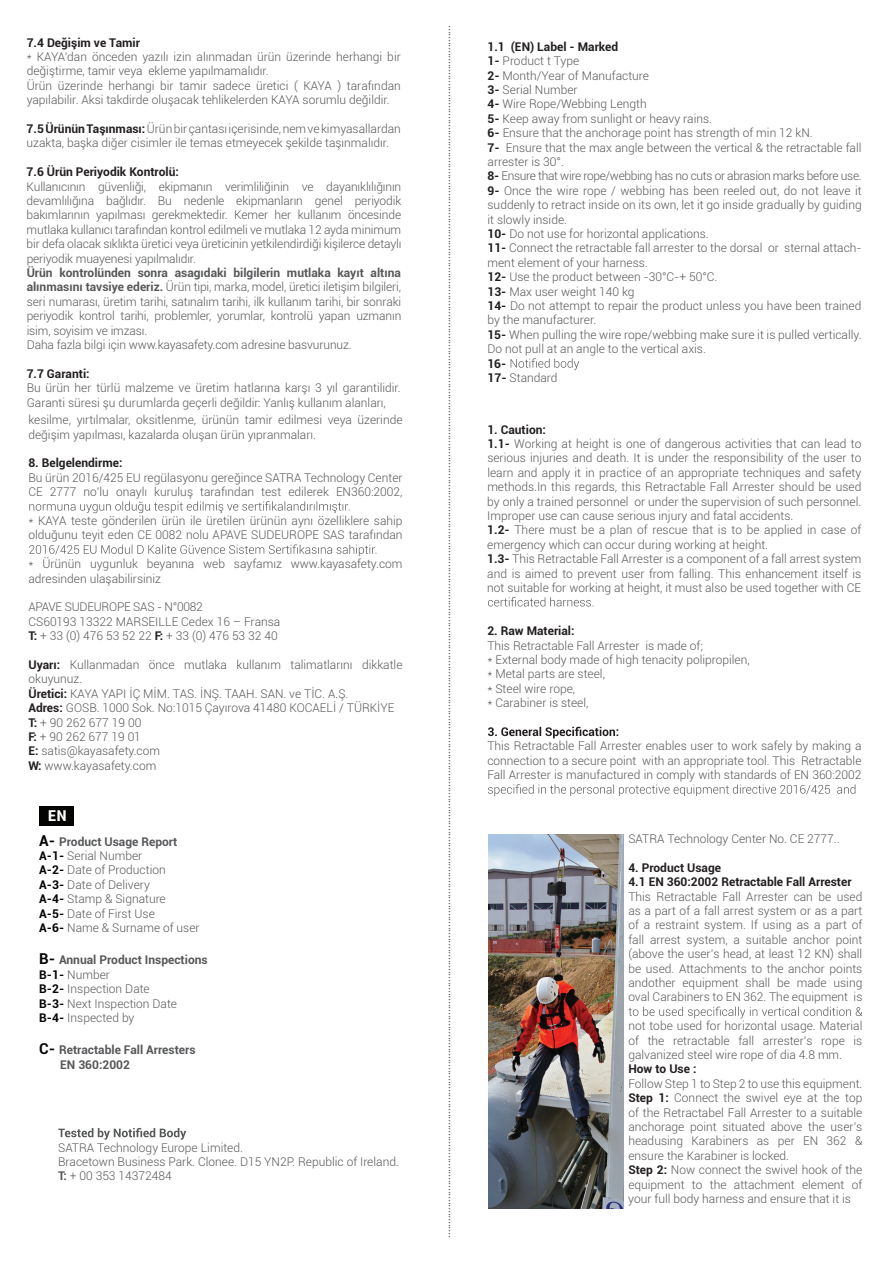
<style>
.page{position:relative;width:893px;height:1263px;background:#fff}
.page>*{position:absolute;margin:0;border:0;box-sizing:border-box;transform-origin:0 0}
.t1{font:700 15px "Ronnia";color:#fff}
.t2{font:300 12px/14.4px "Roboto";color:#57585a}
.t3{font:300 12px "Ronnia";color:#57585a}
.t4{font:700 12px/14.4px "Roboto";color:#231f20}
.t5{font:700 12px/14.4px "Roboto";color:#57585a}
.s1{font-weight:700;color:#231f20}
.s2{font-weight:700}
.s3{font-weight:700;font-size:15px;color:#040503}
.s4{font-weight:700;color:#040503}
.s5{font-size:15px;color:#040503}
</style>
<div class="page">
<svg style="left:29px;top:501px;width:320px;height:12px"></svg>
<svg style="left:29px;top:544px;width:347px;height:12px"></svg>
<div style="left:39px;top:806px;width:35px;height:19px;background:#040503"></div>
<svg style="left:58px;top:1128px;width:128px;height:12px"></svg>
<svg style="left:511px;top:358px;width:68px;height:12px"></svg>
<svg style="left:488px;top:597px;width:105px;height:9px"></svg>
<svg style="left:488px;top:727px;width:130px;height:11px"></svg>
<svg style="left:488px;top:784px;width:367px;height:12px"></svg>
<svg style="left:629px;top:1006px;width:233px;height:12px"></svg>
<img style="left:488px;top:834px;width:135px;height:374px">
<p class="t4" style="left:27px;top:35px;width:115px">7.4 Değişim ve Tamir</p>
<p class="t2" style="left:27px;top:49px;width:376px">* KAYA’dan önceden yazılı izin alınmadan ürün üzerinde herhangi bir değiştirme, tamir veya ekleme yapılmamalıdır.<br>Ürün üzerinde herhangi bir tamir sadece üretici ( KAYA ) tarafından yapılabilir. Aksi takdirde oluşacak tehlikelerden KAYA sorumlu değildir.</p>
<p class="t2" style="left:27px;top:121px;width:376px"><span class="s1">7.5ÜrününTaşınması:</span> Ürünbirçantası içerisinde,nemvekimyasallardan uzakta, başka diğer cisimler ile temas etmeyecek şekilde taşınmalıdır.</p>
<p class="t4" style="left:27px;top:164px;width:154px">7.6 Ürün Periyodik Kontrolü:</p>
<p class="t2" style="left:27px;top:179px;width:376px;text-align:justify">Kullanıcının güvenliği, ekipmanın verimliliğinin ve dayanıklılığının devamlılığına bağlıdır. Bu nedenle ekipmanların genel periyodik bakımlarının yapılması gerekmektedir. Kemer her kullanım öncesinde mutlaka kullanıcı tarafından kontrol edilmeli ve mutlaka 12 ayda minimum bir defa olacak sıklıkta üretici veya üreticinin yetkilendirdiği kişilerce detaylı periyodik muayenesi yapılmalıdır.</p>
<p class="t2" style="left:27px;top:265px;width:376px"><span class="s2">Ürün kontrolünden sonra asagıdaki bilgilerin mutlaka kayıt altına alınmasını tavsiye ederiz.</span> Ürün tipi, marka, model, üretici iletişim bilgileri, seri numarası, üretim tarihi, satınalım tarihi, ilk kullanım tarihi, bir sonraki periyodik kontrol tarihi, problemler, yorumlar, kontrolü yapan uzmanın isim, soyisim ve imzası.<br>Daha fazla bilgi için www.kayasafety.com adresine basvurunuz.</p>
<p class="t4" style="left:27px;top:366px;width:64px">7.7 Garanti:</p>
<p class="t2" style="left:27px;top:380px;width:376px">Bu ürün her türlü malzeme ve üretim hatlarına karşı 3 yıl garantilidir.<br>Garanti süresi şu durumlarda geçerli değildir: Yanlış kullanım alanları,</p>
<p class="t2" style="left:28px;top:412px;width:376px">kesilme, yırtılmalar, oksitlenme, ürünün tamir edilmesi veya üzerinde değişim yapılması, kazalarda oluşan ürün yıpranmaları.</p>
<p class="t4" style="left:28px;top:455px;width:96px">8. Belgelendirme:</p>
<p class="t2" style="left:28px;top:470px;width:376px">Bu ürün 2016/425 EU regülasyonu gereğince SATRA Technology Center<br>CE 2777 no’lu onaylı kuruluş tarafından test edilerek EN360:2002,</p>
<p class="t2" style="left:28px;top:513px;width:376px">* KAYA teste gönderilen ürün ile üretilen ürünün aynı özelliklere sahip olduğunu teyit eden CE 0082 nolu APAVE SUDEUROPE SAS tarafından</p>
<p class="t2" style="left:28px;top:556px;width:376px">* Ürünün uygunluk beyanına web sayfamız www.kayasafety.com adresinden ulaşabilirsiniz</p>
<p class="t2" style="left:28px;top:599px;width:253px">APAVE SUDEUROPE SAS - N°0082<br>CS60193 13322 MARSEILLE Cedex 16 – Fransa<br><span class="s1">T:</span> + 33 (0) 476 53 52 22 <span class="s1">F:</span> + 33 (0) 476 53 32 40</p>
<p class="t2" style="left:28px;top:657px;width:376px"><span class="s1">Uyarı:</span> Kullanmadan önce mutlaka kullanım talimatlarını dikkatle okuyunuz.<br><span class="s1">Üretici:</span> KAYA YAPI İÇ MİM. TAS. İNŞ. TAAH. SAN. ve TİC. A.Ş.<br><span class="s1">Adres:</span> GOSB. 1000 Sok. No:1015 Çayırova 41480 KOCAELİ / TÜRKİYE <span class="s1">T:</span> + 90 262 677 19 00<br><span class="s1">F:</span> + 90 262 677 19 01<br><span class="s1">E:</span> satis@kayasafety.com<br><span class="s1">W:</span> www.kayasafety.com</p>
<p class="t1" style="left:48px;top:806px;width:20px">EN</p>
<p class="t2" style="left:39px;top:834px;width:162px"><span class="s3">A-</span> <span class="s2">Product Usage Report<br></span><span class="s4">A-1-</span> Serial Number<br><span class="s4">A-2-</span> Date of Production<br><span class="s4">A-3-</span> Date of Delivery<br><span class="s4">A-4-</span> Stamp &amp; Signature<br><span class="s4">A-5-</span> Date of First Use<br><span class="s4">A-6-</span> Name &amp; Surname of user</p>
<p class="t2" style="left:39px;top:952px;width:170px"><span class="s3">B-</span> <span class="s2">Annual Product Inspections<br></span><span class="s4">B-1-</span> Number<br><span class="s4">B-2-</span> Inspection Date<br><span class="s4">B-3-</span> Next Inspection Date<br><span class="s4">B-4-</span> Inspected by</p>
<p class="t5" style="left:60px;top:1042px;width:137px;text-indent:-21px"><span class="s5">C-</span> Retractable Fall Arresters<br>EN 360:2002</p>
<p class="t2" style="left:58px;top:1140px;width:342px">SATRA Technology Europe Limited.<br>Bracetown Business Park. Clonee. D15 YN2P. Republic of Ireland.<br><span class="s2">T:</span> + 00 353 14372484</p>
<p class="t3" style="left:439px;top:1237px;width:1213px;rotate:-90deg">.........................................................................................................................................................................................................................................................................................................................................................................................................................................................</p>
<p class="t2" style="left:487px;top:39px;width:376px"><span class="s1">1.1 (EN) Label - Marked<br>1-</span> Product t Type<br><span class="s1">2-</span> Month/Year of Manufacture<br><span class="s1">3-</span> Serial Number<br><span class="s1">4-</span> Wire Rope/Webbing Length<br><span class="s1">5-</span> Keep away from sunlight or heavy rains.<br><span class="s1">6-</span> Ensure that the anchorage point has strength of min 12 kN.<br><span class="s1">7-</span> Ensure that the max angle between the vertical &amp; the retractable fall arrester is 30°.<br><span class="s1">8-</span> Ensure that wire rope/webbing has no cuts or abrasion marks before use.<br><span class="s1">9-</span> Once the wire rope / webbing has been reeled out, do not leave it suddenly to retract inside on its own, let it go inside gradually by guiding it slowly inside.<br><span class="s1">10-</span> Do not use for horizontal applications.<br><span class="s1">11-</span> Connect the retractable fall arrester to the dorsal or sternal attach&shy;ment element of your harness.<br><span class="s1">12-</span> Use the product between -30°C-+ 50°C.<br><span class="s1">13-</span> Max user weight 140 kg<br><span class="s1">14-</span> Do not attempt to repair the product unless you have been trained by the manufacturer.<br><span class="s1">15-</span> When pulling the wire rope/webbing make sure it is pulled vertically.<br>Do not pull at an angle to the vertical axis.</p>
<p class="t2" style="left:487px;top:356px;width:72px"><span class="s1">16-<br>17-</span> Standard</p>
<p class="t2" style="left:487px;top:422px;width:376px"><span class="s1">1. Caution:<br>1.1-</span> Working at height is one of dangerous activities that can lead to serious injuries and death. It is under the responsibility of the user to learn and apply it in practice of an appropriate techniques and safety methods.In this regards, this Retractable Fall Arrester should be used by only a trained personnel or under the supervision of such personnel.<br>Improper use can cause serious injury and fatal accidents.<br><span class="s1">1.2-</span> There must be a plan of rescue that is to be applied in case of emergency which can occur during working at height.<br><span class="s1">1.3-</span> This Retractable Fall Arrester is a component of a fall arrest system and is aimed to prevent user from falling. This enhancement itself is not suitable for working at height, it must also be used together with CE</p>
<p class="t4" style="left:487px;top:623px;width:89px">2. Raw Material:</p>
<p class="t2" style="left:487px;top:638px;width:264px">This Retractable Fall Arrester is made of;<br>* External body made of high tenacity polipropilen, * Metal parts are steel,<br>* Steel wire rope,<br>* Carabiner is steel,</p>
<p class="t2" style="left:487px;top:738px;width:376px;text-align:justify">This Retractable Fall Arrester enables user to work safely by making a connection to a secure point with an appropriate tool. This Retractable Fall Arrester is manufactured in comply with standards of EN 360:2002</p>
<p class="t2" style="left:628px;top:831px;width:213px">SATRA Technology Center No. CE 2777..</p>
<p class="t4" style="left:628px;top:860px;width:225px">4. Product Usage<br>4.1 EN 360:2002 Retractable Fall Arrester</p>
<p class="t2" style="left:628px;top:889px;width:236px;text-align:justify">This Retractable Fall Arrester can be used as a part of a fall arrest system or as a part of a restraint system. If using as a part of fall arrest system, a suitable anchor point (above the user’s head, at least 12 KN) shall be used. Attachments to the anchor points andother equipment shall be made using oval Carabiners to EN 362. The equipment is</p>
<p class="t2" style="left:628px;top:1018px;width:235px;text-align:justify">not tobe used for horizontal usage. Material of the retractable fall arrester’s rope is galvanized steel wire rope of dia 4.8 mm.</p>
<p class="t4" style="left:628px;top:1061px;width:70px">How to Use :</p>
<p class="t2" style="left:628px;top:1076px;width:236px">Follow Step 1 to Step 2 to use this equipment.<br><span class="s1">Step 1:</span> Connect the swivel eye at the top of the Retractabel Fall Arrester to a suitable anchorage point situated above the user’s headusing Karabiners as per EN 362 &amp; ensure the Karabiner is locked.<br><span class="s1">Step 2:</span> Now connect the swivel hook of the equipment to the attachment element of your full body harness and ensure that it is</p>
</div>
